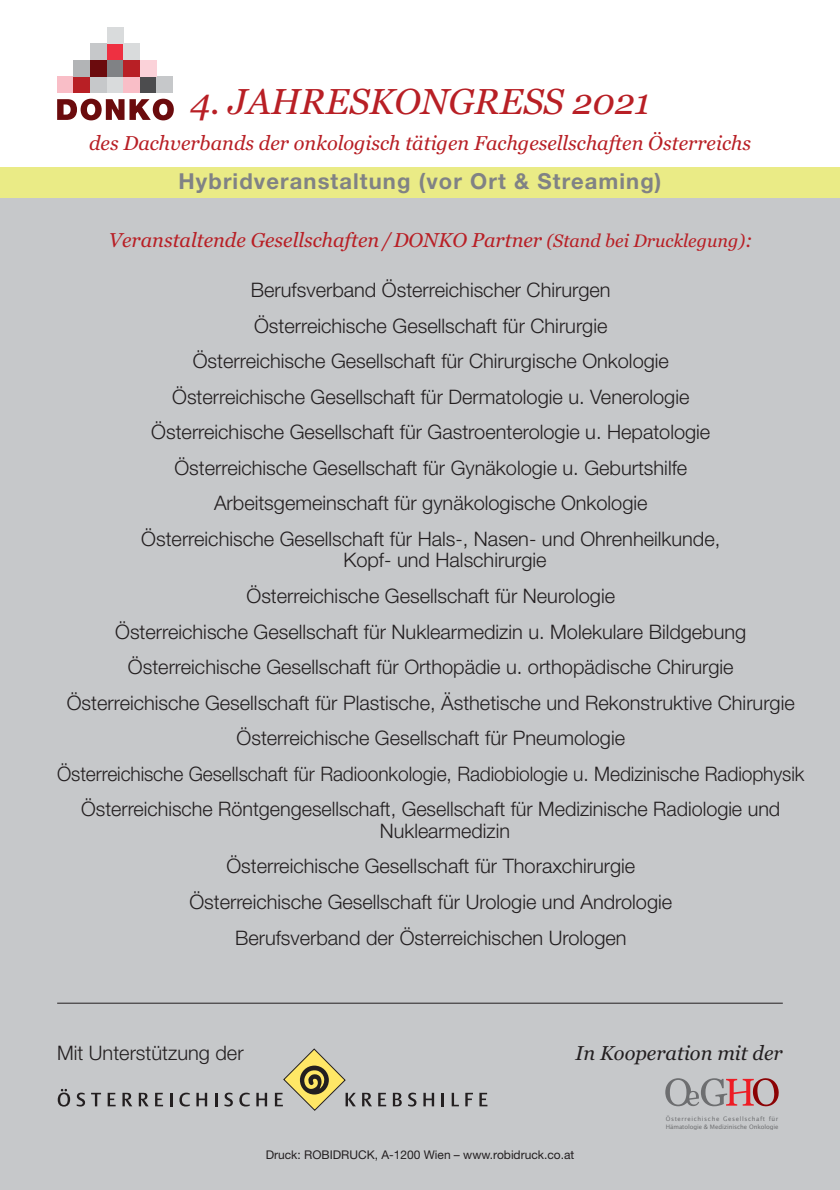
<style>
.page{position:relative;width:840px;height:1190px;background:#fff}
.page>*{position:absolute;margin:0;border:0;box-sizing:border-box;transform-origin:0 0}
.t1{font:italic 36px "Georgia";color:#b81f25}
.t2{font:700 22px "Helvetica Neue";letter-spacing:.05em;color:#808285}
.t3{font:300 20px/35.6px "Helvetica Neue";color:#231f20;text-align:center}
.t4{font:italic 20px "Georgia";color:#b81f25}
.t5{font:300 20px "Helvetica Neue";color:#231f20;scale:.96 1}
.t6{font:italic 20px "Georgia";color:#231f20}
.t7{font:12px "Helvetica Neue";color:#231f20}
.t8{font:6px/7.2px "Lucida Sans";letter-spacing:-.01em;color:#6d6e70}
.s1{font-size:18px}
</style>
<div class="page">
<div style="left:0;top:170px;width:840px;height:1020px;background:#c6c8ca"></div>
<svg style="left:362px;top:1093px;width:10px;height:13px"></svg>
<svg style="left:378px;top:1093px;width:8px;height:13px"></svg>
<svg style="left:393px;top:1093px;width:9px;height:13px"></svg>
<svg style="left:408px;top:1093px;width:8px;height:14px"></svg>
<svg style="left:423px;top:1093px;width:11px;height:13px"></svg>
<svg style="left:442px;top:1093px;width:2px;height:13px"></svg>
<svg style="left:452px;top:1093px;width:7px;height:13px"></svg>
<svg style="left:465px;top:1093px;width:8px;height:13px"></svg>
<svg style="left:479px;top:1093px;width:8px;height:13px"></svg>
<svg style="left:58px;top:1089px;width:12px;height:18px"></svg>
<svg style="left:77px;top:1093px;width:8px;height:14px"></svg>
<svg style="left:91px;top:1093px;width:10px;height:13px"></svg>
<svg style="left:108px;top:1093px;width:8px;height:13px"></svg>
<svg style="left:122px;top:1093px;width:10px;height:13px"></svg>
<svg style="left:139px;top:1093px;width:10px;height:13px"></svg>
<svg style="left:155px;top:1093px;width:8px;height:13px"></svg>
<svg style="left:170px;top:1093px;width:2px;height:13px"></svg>
<svg style="left:179px;top:1093px;width:11px;height:14px"></svg>
<svg style="left:196px;top:1093px;width:11px;height:13px"></svg>
<svg style="left:215px;top:1093px;width:2px;height:13px"></svg>
<svg style="left:224px;top:1093px;width:9px;height:14px"></svg>
<svg style="left:239px;top:1093px;width:11px;height:14px"></svg>
<svg style="left:256px;top:1093px;width:11px;height:13px"></svg>
<svg style="left:275px;top:1049px;width:81px;height:62px"></svg>
<hr style="left:57px;top:1003px;width:726px;height:1px;background:#231f20">
<svg style="left:665px;top:1078px;width:114px;height:28px"></svg>
<div style="left:0;top:167px;width:840px;height:31px;background:#eaeb86"></div>
<svg style="left:57px;top:99px;width:117px;height:21px"></svg>
<div style="left:57px;top:76px;width:17px;height:17px;background:#f9bec7"></div>
<div style="left:74px;top:76px;width:16px;height:17px;background:#b81f25"></div>
<div style="left:90px;top:76px;width:17px;height:17px;background:#c6c8ca"></div>
<div style="left:107px;top:76px;width:16px;height:17px;background:#d9dbdc"></div>
<div style="left:123px;top:76px;width:17px;height:17px;background:#f9bec7"></div>
<div style="left:140px;top:76px;width:16px;height:17px;background:#4c4c4e"></div>
<div style="left:156px;top:76px;width:17px;height:17px;background:#c6c8ca"></div>
<div style="left:74px;top:60px;width:16px;height:16px;background:#b2b4b6"></div>
<div style="left:90px;top:60px;width:17px;height:16px;background:#6b0b0d"></div>
<div style="left:107px;top:60px;width:16px;height:16px;background:#808285"></div>
<div style="left:123px;top:60px;width:17px;height:16px;background:#b81f25"></div>
<div style="left:140px;top:60px;width:16px;height:16px;background:#fbd2d9"></div>
<div style="left:90px;top:43px;width:17px;height:17px;background:#c6c8ca"></div>
<div style="left:107px;top:43px;width:16px;height:17px;background:#ee3041"></div>
<div style="left:123px;top:43px;width:17px;height:17px;background:#d9dbdc"></div>
<div style="left:107px;top:27px;width:16px;height:16px;background:#d9dbdc"></div>
<h1 class="t1" style="left:190px;top:87px;width:462px">4. JAHRESKONGRESS 2021</h1>
<p class="t4" style="left:89px;top:134px;width:663px">des Dachverbands der onkologisch tätigen Fachgesellschaften Österreichs</p>
<p class="t2" style="left:179px;top:173px;width:484px">Hybridveranstaltung (vor Ort &amp; Streaming)</p>
<p class="t4" style="left:109px;top:232px;width:646px">Veranstaltende Gesellschaften /DONKO Partner <span class="s1">(Stand bei Drucklegung)</span>:</p>
<p class="t3" style="left:141px;top:274px;width:581px">Berufsverband Österreichischer Chirurgen<br>Österreichische Gesellschaft für Chirurgie<br>Österreichische Gesellschaft für Chirurgische Onkologie Österreichische Gesellschaft für Dermatologie u. Venerologie Österreichische Gesellschaft für Gastroenterologie u. Hepatologie Österreichische Gesellschaft für Gynäkologie u. Geburtshilfe Arbeitsgemeinschaft für gynäkologische Onkologie<br>Österreichische Gesellschaft für Hals-, Nasen- und Ohrenheilkunde,</p>
<p class="t3" style="left:343px;top:544px;width:205px">Kopf- und Halschirurgie</p>
<p class="t3" style="left:247px;top:580px;width:370px">Österreichische Gesellschaft für Neurologie</p>
<p class="t3" style="left:115px;top:616px;width:633px">Österreichische Gesellschaft für Nuklearmedizin u. Molekulare Bildgebung</p>
<p class="t3" style="left:128px;top:651px;width:607px">Österreichische Gesellschaft für Orthopädie u. orthopädische Chirurgie</p>
<p class="t3" style="left:67px;top:687px;width:730px">Österreichische Gesellschaft für Plastische, Ästhetische und Rekonstruktive Chirurgie</p>
<p class="t3" style="left:237px;top:722px;width:390px">Österreichische Gesellschaft für Pneumologie</p>
<p class="t5" style="left:57px;top:767px;width:780px">Österreichische Gesellschaft für Radioonkologie, Radiobiologie u. Medizinische Radiophysik</p>
<p class="t3" style="left:81px;top:793px;width:701px">Österreichische Röntgengesellschaft, Gesellschaft für Medizinische Radiologie und</p>
<p class="t3" style="left:380px;top:815px;width:132px">Nuklearmedizin</p>
<p class="t3" style="left:226px;top:850px;width:410px">Österreichische Gesellschaft für Thoraxchirurgie</p>
<p class="t3" style="left:189px;top:886px;width:484px">Österreichische Gesellschaft für Urologie und Andrologie</p>
<p class="t3" style="left:235px;top:922px;width:393px">Berufsverband der Österreichischen Urologen</p>
<p class="t3" style="left:57px;top:1036px;width:188px">Mit Unterstützung der</p>
<p class="t6" style="left:576px;top:1044px;width:209px">In Kooperation mit der</p>
<p class="t7" style="left:266px;top:1151px;width:310px">Druck: ROBIDRUCK, A-1200 Wien – www.robidruck.co.at</p>
<p class="t8" style="left:666px;top:1116px;width:114px">Österreichische Gesellschaft für<br>Hämatologie &amp; Medizinische Onkologie</p>
</div>
